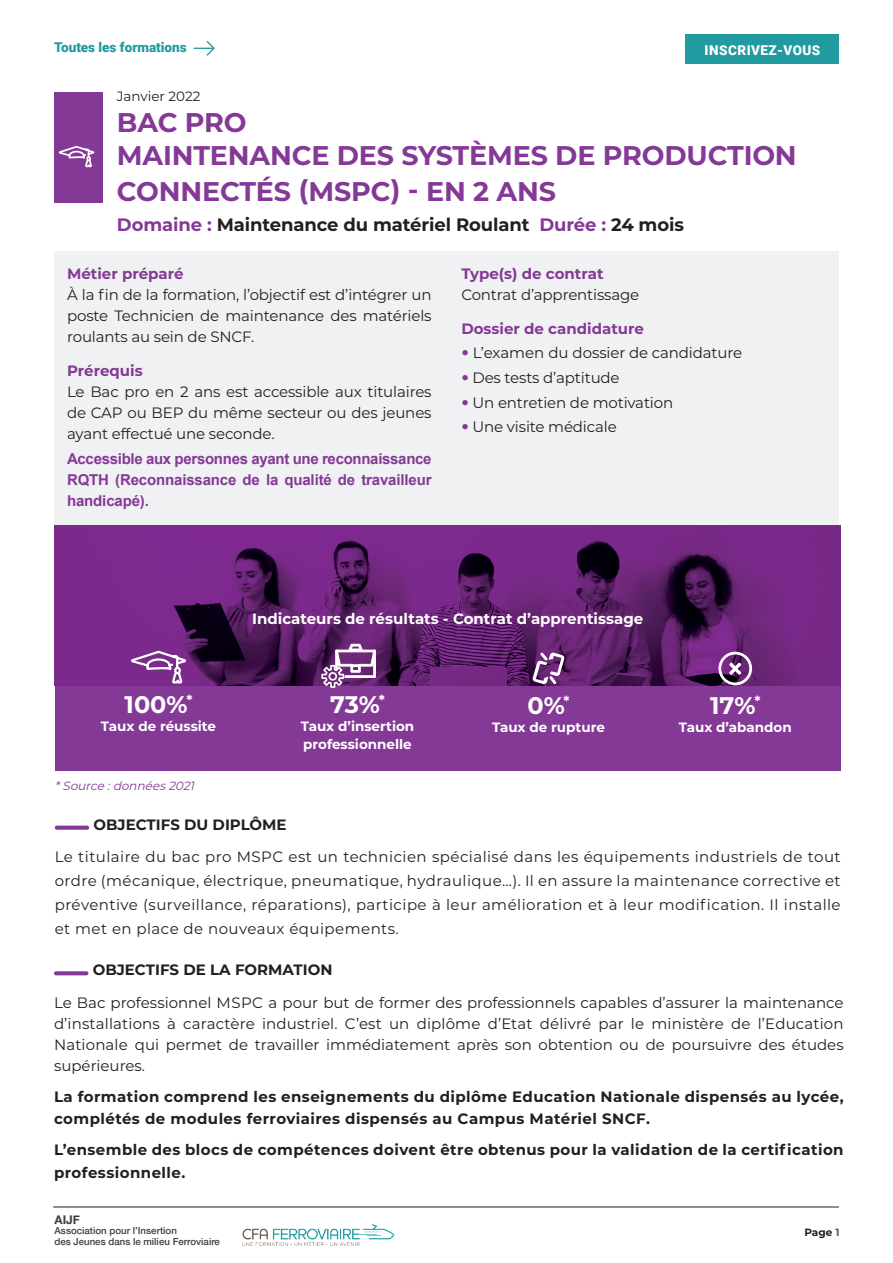
<style>
.page{position:relative;width:893px;height:1263px;background:#fff}
.page>*{position:absolute;margin:0;border:0;box-sizing:border-box;transform-origin:0 0}
.t1{font:700 27px/33px "Montserrat";letter-spacing:-.005em;color:#853996}
.t2{font:700 24px "Montserrat";color:#fff}
.t3{font:700 18px "Montserrat";letter-spacing:-.005em;color:#231f20}
.t4{font:15px/21px "Montserrat";letter-spacing:-.01em;color:#231f20;text-align:justify}
.t5{font:700 15px/22.5px "Montserrat";letter-spacing:.03em;color:#231f20}
.t6{font:700 15px/21px "Arial";letter-spacing:-.01em;color:#853996;text-align:justify}
.t7{font:700 15px "Montserrat";color:#853996}
.t8{font:700 15px "Montserrat";color:#fff}
.t9{font:700 15px "Montserrat";color:#231f20}
.t10{font:700 13.5px/18px "Montserrat";color:#fff}
.t11{font:900 13.5px "Roboto";color:#219aa0}
.t12{font:900 13.5px "Roboto";letter-spacing:.035em;color:#fff}
.t13{font:13.5px "Montserrat";color:#231f20}
.t14{font:italic 12px "Montserrat";color:#853996}
.t15{font:700 12px "Helvetica Neue";color:#3e3e3f}
.t16{font:700 10.5px "Montserrat";color:#231f20}
.t17{font:500 9.75px/10.6px "Helvetica Neue";color:#3e3e3f}
.s1{color:#853996}
.s2{font-family:"DIN Condensed";font-weight:700;color:#853996}
</style>
<div class="page">
<div style="left:55px;top:251px;width:784px;height:280px;background:#f0f1f2"></div>
<div style="left:55px;top:652px;width:786px;height:118px;background:#853996"></div>
<img style="left:55px;top:525px;width:786px;height:160px">
<svg style="left:55px;top:826px;width:34px;height:4px"></svg>
<svg style="left:130px;top:649px;width:57px;height:36px"></svg>
<svg style="left:321px;top:644px;width:55px;height:44px;background:#91669a"></svg>
<hr style="left:53px;top:1207px;width:786px;height:1px;background:#231f20">
<img style="left:242px;top:1224px;width:153px;height:22px">
<div style="left:54px;top:92px;width:48px;height:111px;background:#853996"></div>
<svg style="left:58px;top:145px;width:37px;height:23px"></svg>
<svg style="left:54px;top:971px;width:34px;height:4px"></svg>
<svg style="left:193px;top:41px;width:22px;height:15px"></svg>
<div style="left:686px;top:34px;width:153px;height:30px;background:#219aa0"></div>
<svg style="left:532px;top:652px;width:32px;height:32px"></svg>
<svg style="left:718px;top:651px;width:34px;height:34px"></svg>
<p class="t11" style="left:54px;top:38px;width:134px">Toutes les formations</p>
<p class="t12" style="left:705px;top:41px;width:117px">INSCRIVEZ-VOUS</p>
<p class="t13" style="left:117px;top:87px;width:85px">Janvier 2022</p>
<h1 class="t1" style="left:117px;top:104px;width:681px">BAC PRO<br>MAINTENANCE DES SYSTÈMES DE PRODUCTION</h1>
<h1 class="t1" style="left:117px;top:173px;width:440px">CONNECTÉS (MSPC) - EN 2 ANS</h1>
<p class="t3" style="left:117px;top:212px;width:569px"><span class="s1">Domaine :</span> Maintenance du matériel Roulant <span class="s1">Durée :</span> 24 mois</p>
<p class="t7" style="left:67px;top:263px;width:118px">Métier préparé</p>
<p class="t4" style="left:67px;top:284px;width:366px">À la fin de la formation, l’objectif est d’intégrer un poste Technicien de maintenance des matériels roulants au sein de SNCF.</p>
<p class="t7" style="left:67px;top:359px;width:77px">Prérequis</p>
<p class="t4" style="left:67px;top:380px;width:366px">Le Bac pro en 2 ans est accessible aux titulaires de CAP ou BEP du même secteur ou des jeunes ayant effectué une seconde.</p>
<p class="t6" style="left:67px;top:449px;width:366px">Accessible aux personnes ayant une reconnaissance RQTH (Reconnaissance de la qualité de travailleur handicapé).</p>
<p class="t7" style="left:461px;top:263px;width:144px">Type(s) de contrat</p>
<p class="t4" style="left:461px;top:283px;width:179px">Contrat d’apprentissage</p>
<p class="t7" style="left:461px;top:317px;width:184px">Dossier de candidature</p>
<p class="t4" style="left:461px;top:342px;width:282px"><span class="s2">•</span> L’examen du dossier de candidature</p>
<p class="t4" style="left:461px;top:366px;width:160px"><span class="s2">•</span> Des tests d’aptitude</p>
<p class="t4" style="left:461px;top:391px;width:213px"><span class="s2">•</span> Un entretien de motivation</p>
<p class="t4" style="left:461px;top:416px;width:157px"><span class="s2">•</span> Une visite médicale</p>
<h2 class="t2" style="left:125px;top:687px;width:69px">100%<sup>*</sup></h2>
<p class="t10" style="left:101px;top:717px;width:117px">Taux de réussite</p>
<p class="t14" style="left:55px;top:778px;width:144px">*Source :données2021</p>
<p class="t8" style="left:252px;top:607px;width:393px">Indicateurs de résultats - Contrat d’apprentissage</p>
<h2 class="t2" style="left:330px;top:687px;width:56px">73%<sup>*</sup></h2>
<p class="t10" style="left:301px;top:717px;width:115px">Taux d’insertion professionnelle</p>
<h2 class="t2" style="left:527px;top:688px;width:44px">0%<sup>*</sup></h2>
<p class="t10" style="left:492px;top:717px;width:114px">Taux de rupture</p>
<h2 class="t2" style="left:710px;top:688px;width:52px">17%<sup>*</sup></h2>
<p class="t10" style="left:679px;top:717px;width:114px">Taux d’abandon</p>
<p class="t9" style="left:93px;top:813px;width:195px">OBJECTIFS DU DIPLÔME</p>
<p class="t4" style="left:55px;top:844px;width:787px;line-height:24px">Le titulaire du bac pro MSPC est un technicien spécialisé dans les équipements industriels de tout ordre (mécanique, électrique, pneumatique, hydraulique…). Il en assure la maintenance corrective et préventive (surveillance, réparations), participe à leur amélioration et à leur modification. Il installe et met en place de nouveaux équipements.</p>
<p class="t9" style="left:93px;top:959px;width:241px">OBJECTIFS DE LA FORMATION</p>
<p class="t4" style="left:54px;top:991px;width:791px">Le Bac professionnel MSPC a pour but de former des professionnels capables d’assurer la maintenance d’installations à caractère industriel. C’est un diplôme d’Etat délivré par le ministère de l’Education Nationale qui permet de travailler immédiatement après son obtention ou de poursuivre des études supérieures.</p>
<p class="t5" style="left:54px;top:1084px;width:791px">La formation comprend les enseignements du diplôme Education Nationale dispensés au lycée, complétés de modules ferroviaires dispensés au Campus Matériel SNCF.</p>
<p class="t5" style="left:54px;top:1138px;width:791px">L’ensemble des blocs de compétences doivent être obtenus pour la validation de la certification professionnelle.</p>
<p class="t15" style="left:54px;top:1210px;width:27px">AIJF</p>
<p class="t17" style="left:54px;top:1225px;width:167px">Association pour l’Insertion<br>des Jeunes dans le milieu Ferroviaire</p>
<p class="t16" style="left:804px;top:1225px;width:37px">Page <span class="s1">1</span></p>
</div>
